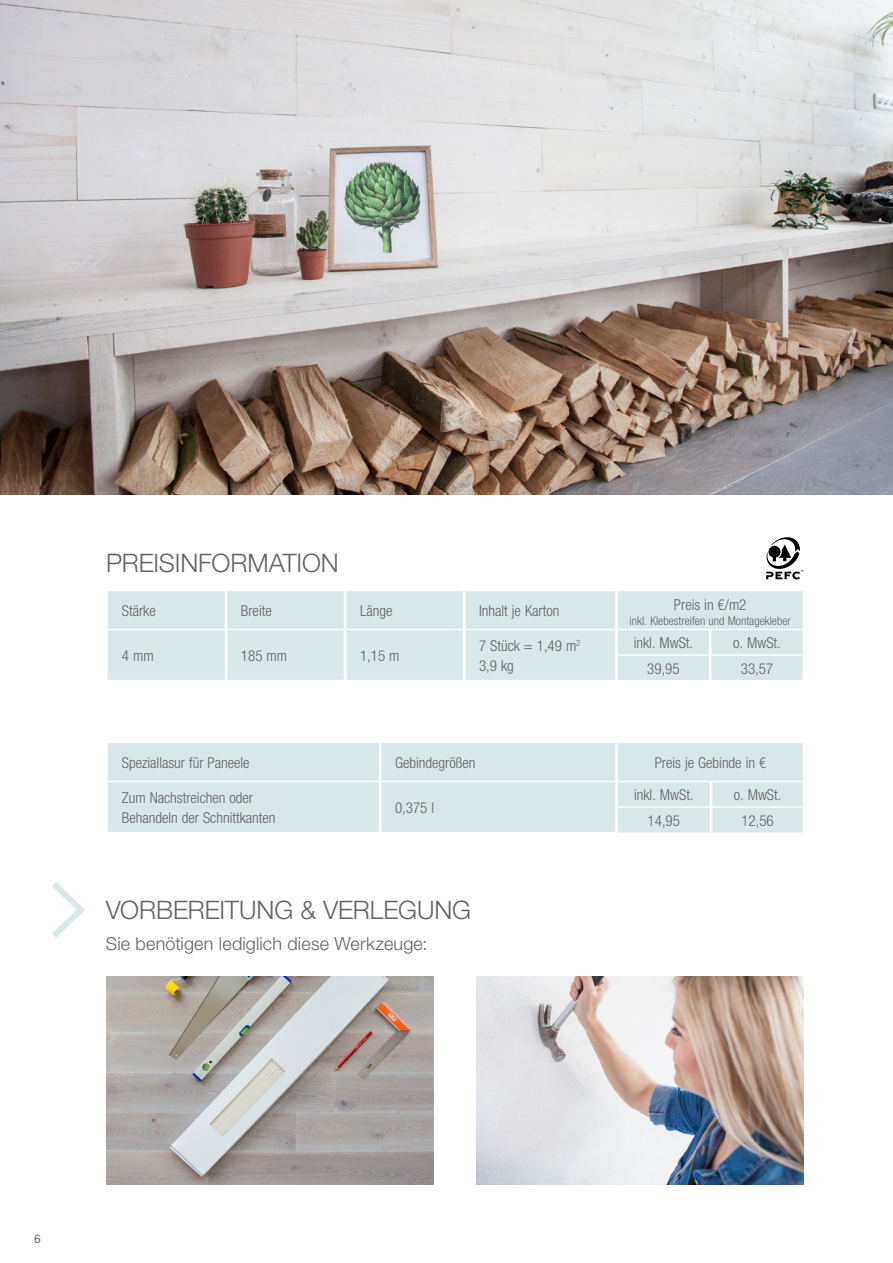
<style>
.page{position:relative;width:893px;height:1263px;background:#fff}
.page>*{position:absolute;margin:0;border:0;box-sizing:border-box;transform-origin:0 0}
.t1{font:300 25.5px "Helvetica Neue";letter-spacing:-.005em;color:#646363}
.t2{font:300 18px "Helvetica Neue";letter-spacing:.01em;color:#646363}
.t3{font:300 condensed 15px/19.5px "Helvetica Neue";color:#646363}
.t4{font:300 condensed 12px "Helvetica Neue";color:#646363}
.t5{font:12px "Helvetica Neue";color:#646363}
</style>
<div class="page">
<img style="left:0;top:0;width:893px;height:495px">
<img style="left:106px;top:976px;width:328px;height:209px">
<img style="left:476px;top:976px;width:328px;height:209px">
<svg style="left:52px;top:882px;width:33px;height:56px"></svg>
<svg style="left:766px;top:537px;width:37px;height:42px"></svg>
<div style="left:107px;top:591px;width:695px;height:89px;background:#dae7e9"></div>
<hr style="left:615px;top:591px;width:3px;height:38px;background:#fff">
<hr style="left:615px;top:629px;width:3px;height:26px;background:#fff">
<hr style="left:615px;top:655px;width:3px;height:25px;background:#fff">
<hr style="left:709px;top:630px;width:2px;height:24px;background:#fff">
<hr style="left:709px;top:656px;width:2px;height:24px;background:#fff">
<hr style="left:618px;top:654px;width:92px;height:2px;background:#fff">
<hr style="left:710px;top:654px;width:92px;height:2px;background:#fff">
<hr style="left:618px;top:629px;width:92px;height:1px;background:#fff">
<hr style="left:710px;top:629px;width:92px;height:1px;background:#fff">
<div style="left:108px;top:743px;width:507px;height:89px;background:#dae7e9"></div>
<hr style="left:379px;top:743px;width:2px;height:38px;background:#fff">
<hr style="left:379px;top:782px;width:2px;height:50px;background:#fff">
<hr style="left:106px;top:781px;width:274px;height:1px;background:#fff">
<hr style="left:380px;top:781px;width:238px;height:1px;background:#fff">
<div style="left:618px;top:743px;width:185px;height:89px;background:#dae7e9"></div>
<hr style="left:618px;top:806px;width:92px;height:2px;background:#fff">
<hr style="left:712px;top:806px;width:91px;height:2px;background:#fff">
<hr style="left:710px;top:782px;width:2px;height:25px;background:#fff">
<hr style="left:710px;top:807px;width:2px;height:25px;background:#fff">
<hr style="left:618px;top:781px;width:93px;height:1px;background:#fff">
<hr style="left:711px;top:781px;width:92px;height:1px;background:#fff">
<h1 class="t1" style="left:106px;top:547px;width:234px">PREISINFORMATION</h1>
<p class="t3" style="left:122px;top:601px;width:35px">Stärke</p>
<p class="t3" style="left:241px;top:601px;width:32px">Breite</p>
<p class="t3" style="left:360px;top:601px;width:34px">Länge</p>
<p class="t3" style="left:479px;top:601px;width:82px">Inhalt je Karton</p>
<p class="t3" style="left:122px;top:646px;width:33px">4 mm</p>
<p class="t3" style="left:241px;top:646px;width:48px">185 mm</p>
<p class="t3" style="left:360px;top:646px;width:41px">1,15 m</p>
<p class="t3" style="left:479px;top:636px;width:103px">7 Stück = 1,49 m<sup>2<br></sup>3,9 kg</p>
<p class="t3" style="left:122px;top:753px;width:129px">Speziallasur für Paneele</p>
<p class="t3" style="left:395px;top:753px;width:82px">Gebindegrößen</p>
<p class="t3" style="left:122px;top:788px;width:155px">Zum Nachstreichen oder<br>Behandeln der Schnittkanten</p>
<p class="t3" style="left:395px;top:798px;width:41px">0,375 l</p>
<h1 class="t1" style="left:106px;top:895px;width:367px">VORBEREITUNG &amp; VERLEGUNG</h1>
<p class="t2" style="left:106px;top:933px;width:323px">Sie benötigen lediglich diese Werkzeuge:</p>
<p class="t3" style="left:674px;top:594px;width:74px">Preis in €/m2</p>
<p class="t4" style="left:630px;top:614px;width:163px">inkl. Klebestreifen und Montagekleber</p>
<p class="t3" style="left:634px;top:633px;width:61px">inkl. MwSt.</p>
<p class="t3" style="left:733px;top:633px;width:49px">o. MwSt.</p>
<p class="t3" style="left:647px;top:659px;width:34px">39,95</p>
<p class="t3" style="left:741px;top:659px;width:34px">33,57</p>
<p class="t3" style="left:634px;top:746px;width:134px;line-height:32.2px;text-indent:21px">Preis je Gebinde in € inkl. MwSt.</p>
<p class="t3" style="left:734px;top:785px;width:49px">o. MwSt.</p>
<p class="t3" style="left:648px;top:811px;width:34px">14,95</p>
<p class="t3" style="left:741px;top:811px;width:34px">12,56</p>
<p class="t5" style="left:34px;top:1231px;width:8px">6</p>
</div>
